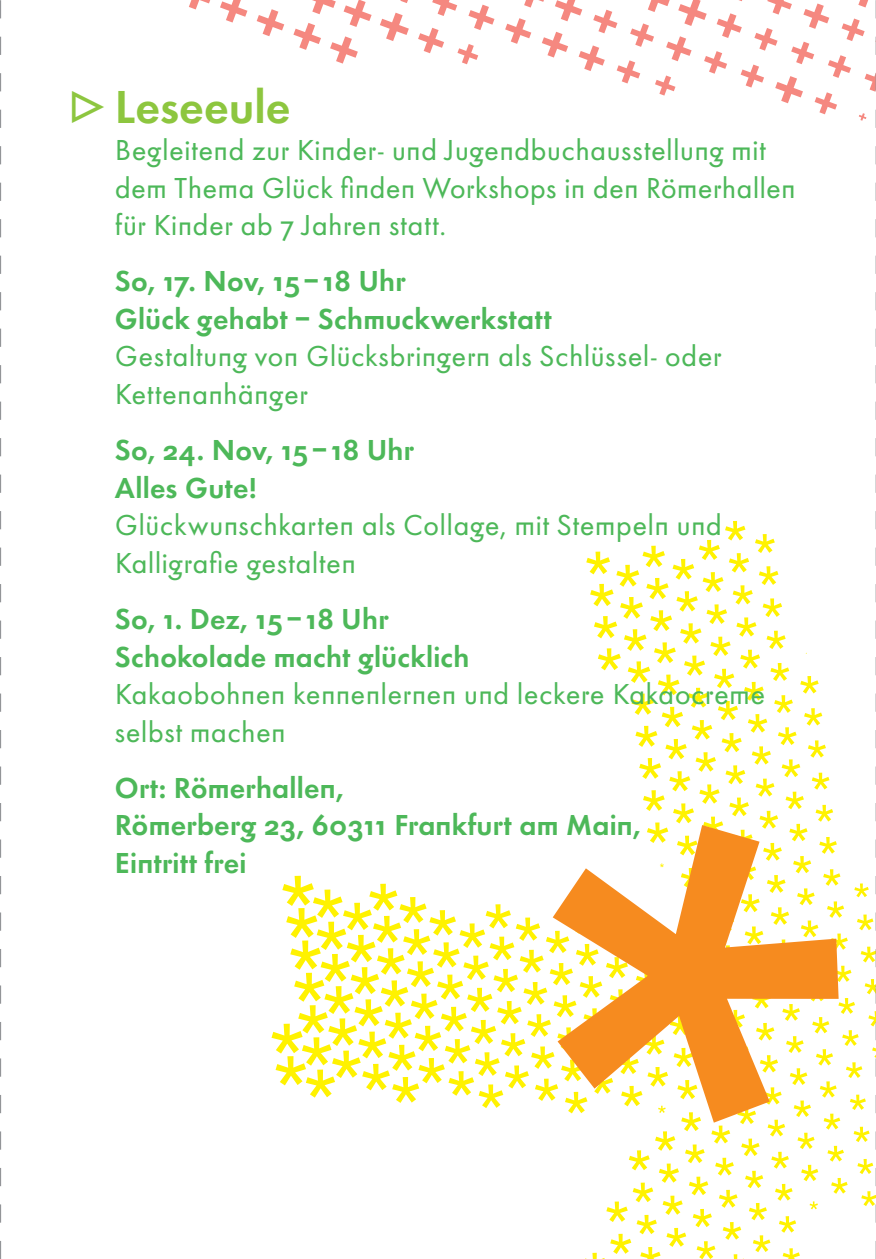
<style>
.page{position:relative;width:876px;height:1259px;background:#fff}
.page>*{position:absolute;margin:0;border:0;box-sizing:border-box;transform-origin:0 0}
.t1{font:48px "Futura HMF Demi Bold Os F";letter-spacing:-.005em;color:#8dc63f}
.t2{font:30px/37.5px "Futura HMF Book Os F";letter-spacing:.005em;color:#4db859}
.t3{font:30px/37.5px "Futura HMF Demi Bold Os F";letter-spacing:.01em;color:#4db859}
</style>
<div class="page">
<svg style="left:330px;top:36px;width:28px;height:28px"></svg>
<svg style="left:293px;top:23px;width:28px;height:27px"></svg>
<svg style="left:257px;top:9px;width:27px;height:27px"></svg>
<svg style="left:220px;top:0;width:27px;height:23px"></svg>
<svg style="left:189px;top:0;width:21px;height:9px"></svg>
<svg style="left:457px;top:44px;width:21px;height:20px"></svg>
<svg style="left:418px;top:28px;width:26px;height:25px"></svg>
<svg style="left:380px;top:13px;width:29px;height:28px"></svg>
<svg style="left:344px;top:0;width:28px;height:27px"></svg>
<svg style="left:312px;top:0;width:24px;height:14px"></svg>
<svg style="left:468px;top:5px;width:26px;height:25px"></svg>
<svg style="left:432px;top:0;width:25px;height:16px"></svg>
<svg style="left:400px;top:0;width:8px;height:3px"></svg>
<svg style="left:271px;top:875px;width:234px;height:233px"></svg>
<svg style="left:505px;top:0;width:371px;height:1259px"></svg>
<svg style="left:0;top:0;width:1px;height:1259px"></svg>
<h1 class="t1" style="left:115px;top:75px;width:177px">Leseeule</h1>
<p class="t2" style="left:115px;top:131px;width:682px">Begleitend zur Kinder- und Jugendbuchausstellung mit dem Thema Glück finden Workshops in den Römerhallen für Kinder ab 7 Jahren statt.</p>
<p class="t3" style="left:115px;top:261px;width:439px">So, 17. Nov, 15–18 Uhr<br>Glück gehabt – Schmuckwerkstatt</p>
<p class="t2" style="left:115px;top:337px;width:608px">Gestaltung von Glücksbringern als Schlüssel- oder<br>Kettenanhänger</p>
<p class="t3" style="left:115px;top:430px;width:300px">So, 24. Nov, 15– 18 Uhr<br>Alles Gute!</p>
<p class="t2" style="left:115px;top:506px;width:609px">Glückwunschkarten als Collage, mit Stempeln und<br>Kalligrafie gestalten</p>
<p class="t3" style="left:115px;top:599px;width:356px">So, 1. Dez, 15– 18 Uhr<br>Schokolade macht glücklich</p>
<p class="t2" style="left:115px;top:675px;width:652px">Kakaobohnen kennenlernen und leckere Kakaocreme selbst machen</p>
<p class="t3" style="left:115px;top:768px;width:527px">Ort: Römerhallen,<br>Römerberg 23, 60311 Frankfurt am Main,<br>Eintritt frei</p>
</div>
